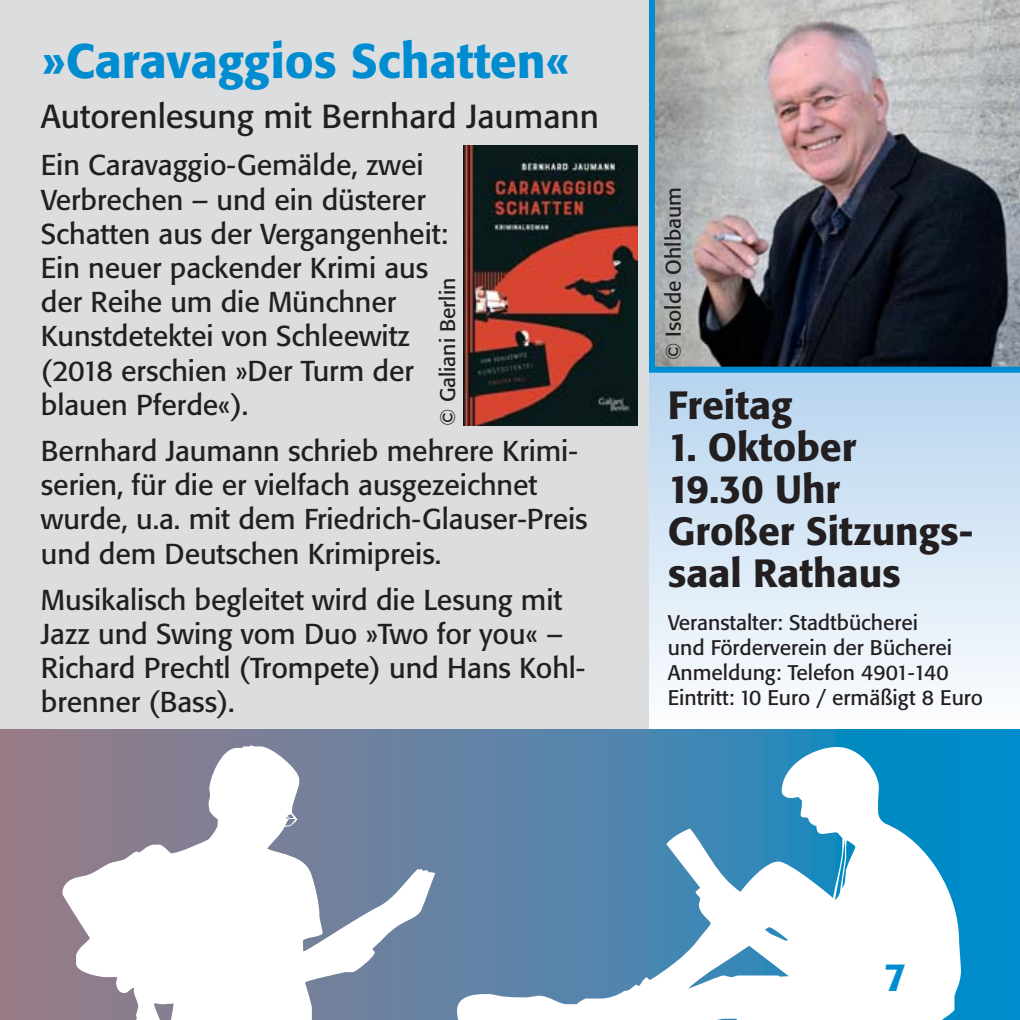
<style>
.page{position:relative;width:1020px;height:1020px;background:#dcddde}
.page>*{position:absolute;margin:0;border:0;box-sizing:border-box;transform-origin:0 0}
.t1{font:500 48px "Formata";color:#008cd0}
.t2{font:500 39px/42px "Formata";color:#231f20}
.t3{font:500 39px "Formata";color:#008cd0}
.t4{font:33px "Formata";color:#231f20}
.t5{font:28.5px/34.2px "Formata";color:#231f20}
.t6{font:21px/25.2px "Formata";color:#231f20}
</style>
<div class="page">
<div style="left:649px;top:355px;width:371px;height:383px;background:linear-gradient(to bottom,#b4d2ee,#feffff)"></div>
<div style="left:0;top:729px;width:649px;height:291px;background:linear-gradient(to right,#997b86,#4e86b1)"></div>
<div style="left:649px;top:729px;width:117px;height:291px;background:#3d87b5"></div>
<div style="left:766px;top:729px;width:23px;height:291px;background:#2a89ba"></div>
<div style="left:789px;top:729px;width:24px;height:291px;background:#2389bc"></div>
<div style="left:813px;top:729px;width:23px;height:291px;background:#1689be"></div>
<div style="left:836px;top:729px;width:23px;height:291px;background:#008abf"></div>
<div style="left:859px;top:729px;width:161px;height:291px;background:#008cca"></div>
<svg style="left:62px;top:745px;width:373px;height:275px;background:#b9bcc8"></svg>
<svg style="left:283px;top:818px;width:13px;height:9px"></svg>
<svg style="left:457px;top:747px;width:504px;height:273px"></svg>
<img style="left:463px;top:146px;width:175px;height:280px">
<svg style="left:649px;top:0;width:371px;height:373px;background:#76777e"></svg>
<h1 class="t1" style="left:41px;top:40px;width:531px">»Caravaggios Schatten«</h1>
<p class="t4" style="left:41px;top:102px;width:560px">Autorenlesung mit Bernhard Jaumann</p>
<p class="t5" style="left:41px;top:151px;width:409px">Ein Caravaggio-Gemälde, zwei<br>Verbrechen – und ein düsterer<br>Schatten aus der Vergangenheit:<br>Ein neuer packender Krimi aus der Reihe um die Münchner<br>Kunstdetektei von Schleewitz (2018 erschien »Der Turm der blauen Pferde«).</p>
<p class="t5" style="left:41px;top:436px;width:548px">Bernhard Jaumann schrieb mehrere Krimi&shy;serien, für die er vielfach ausgezeichnet wurde, u.a. mit dem Friedrich-Glauser-Preis und dem Deutschen Krimipreis.</p>
<p class="t5" style="left:41px;top:585px;width:546px">Musikalisch begleitet wird die Lesung mit Jazz und Swing vom Duo »Two for you« – Richard Prechtl (Trompete) und Hans Kohl&shy;brenner (Bass).</p>
<p class="t6" style="left:437px;top:426px;width:150px;rotate:-90deg">© Galiani Berlin</p>
<p class="t6" style="left:663px;top:360px;width:175px;rotate:-90deg">© Isolde Ohlbaum</p>
<h2 class="t2" style="left:668px;top:387px;width:126px">Freitag</h2>
<h2 class="t2" style="left:668px;top:429px;width:307px">1. Oktober<br>19.30 Uhr<br>Großer Sitzungs&shy;saal Rathaus</h2>
<p class="t6" style="left:668px;top:611px;width:317px">Veranstalter: Stadtbücherei<br>und Förderverein der Bücherei<br>Anmeldung: Telefon 4901-140<br>Eintritt: 10 Euro / ermäßigt 8 Euro</p>
<h2 class="t3" style="left:884px;top:959px;width:24px">7</h2>
</div>
